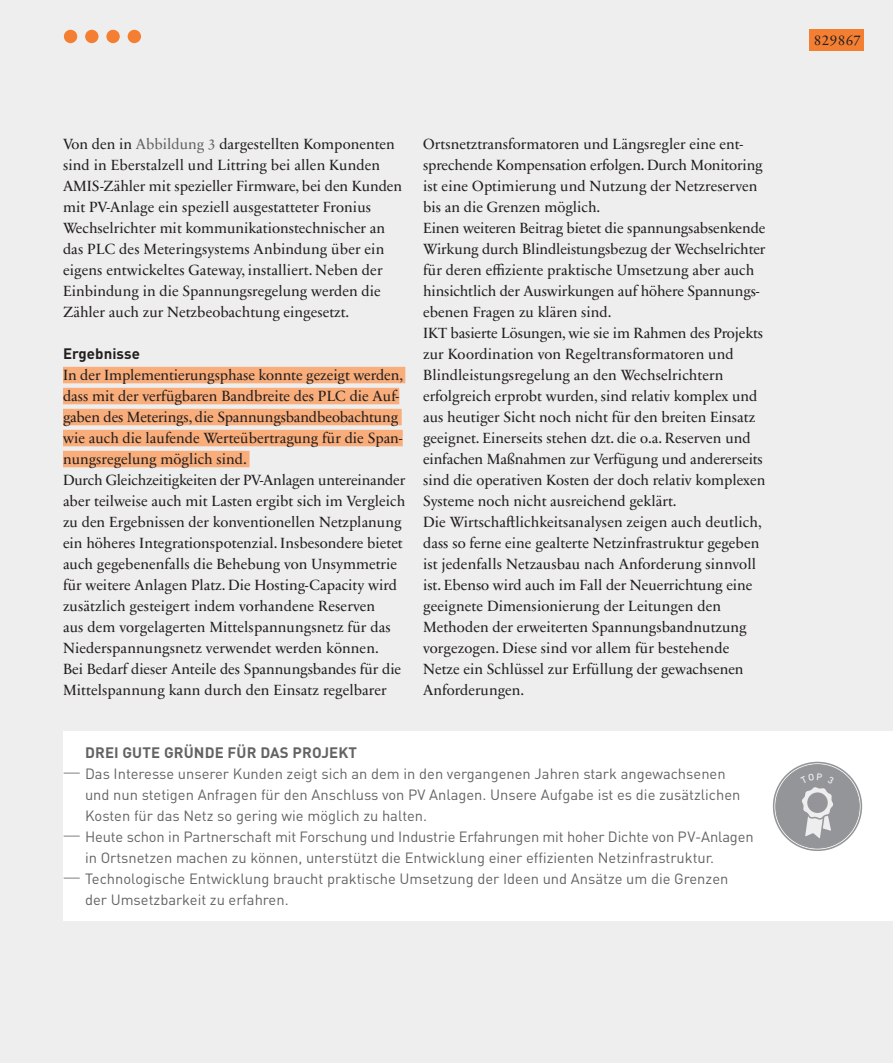
<style>
.page{position:relative;width:893px;height:1063px;background:#eeeeef}
.page>*{position:absolute;margin:0;border:0;box-sizing:border-box;transform-origin:0 0}
.Lauftext{font:15px/21px "Sabon Next LT Pro";color:#231f20}
.Überschrift_2{font:700 15px "DIN";letter-spacing:.01em;color:#636366}
.Überschrift_2-2{font:700 15px "DIN";letter-spacing:.005em;color:#231f20}
.Projektnummer{font:15px "Sabon Next LT Pro Display";letter-spacing:.03em;color:#231f20}
.Lauftext-2{font:15px "DIN";color:#636366;scale:2 1}
.Lauftext-3{font:14.7px "DIN";color:#636366}
.s1{color:#636366}
</style>
<div class="page">
<div style="left:64px;top:731px;width:829px;height:189px;background:#fff"></div>
<div style="left:776px;top:765px;width:83px;height:83px;background:#939598;border-radius:50%"></div>
<div style="left:773px;top:762px;width:89px;height:89px;border:2px solid #939598;border-radius:50%"></div>
<div style="left:810px;top:30px;width:54px;height:21px;background:#f47f32"></div>
<div style="left:64px;top:30px;width:13px;height:13px;background:#f47f32;border-radius:50%"></div>
<div style="left:85px;top:30px;width:14px;height:13px;background:#f47f32;border-radius:50%"></div>
<div style="left:106px;top:30px;width:14px;height:13px;background:#f47f32;border-radius:50%"></div>
<div style="left:128px;top:30px;width:13px;height:13px;background:#f47f32;border-radius:50%"></div>
<div style="left:63px;top:367px;width:342px;height:16px;background:#f9ad7a"></div>
<div style="left:63px;top:388px;width:336px;height:16px;background:#f9ad7a"></div>
<div style="left:63px;top:409px;width:339px;height:16px;background:#f9ad7a"></div>
<div style="left:63px;top:430px;width:340px;height:16px;background:#f9ad7a"></div>
<div style="left:63px;top:451px;width:187px;height:16px;background:#f9ad7a"></div>
<svg style="left:802px;top:787px;width:31px;height:51px"></svg>
<p class="Lauftext" style="left:63px;top:132px;width:341px">Von den in <span class="s1">Abbildung 3</span> dargestellten Komponenten sind in Eberstalzell und Littring bei allen Kunden<br>AMIS-Zähler mit spezieller Firmware, bei den Kunden</p>
<p class="Lauftext" style="left:63px;top:195px;width:324px">mit PV-Anlage ein speziell ausgestatteter Fronius Wechselrichter mit kommunikationstechnischer an das PLC des Meteringsystems Anbindung über ein eigens entwickeltes Gateway, installiert. Neben der Einbindung in die Spannungsregelung werden die Zähler auch zur Netzbeobachtung eingesetzt.</p>
<p class="Überschrift_2-2" style="left:63px;top:343px;width:78px">Ergebnisse</p>
<p class="Lauftext" style="left:63px;top:363px;width:342px">In der Implementierungsphase konnte gezeigt werden,</p>
<p class="Lauftext" style="left:63px;top:384px;width:338px">dass mit der verfügbaren Bandbreite des PLC die Auf-</p>
<p class="Lauftext" style="left:63px;top:405px;width:341px">gaben des Meterings, die Spannungsbandbeobachtung wie auch die laufende Werteübertragung für die Span&shy;nungsregelung möglich sind.</p>
<p class="Lauftext" style="left:63px;top:468px;width:344px">Durch Gleichzeitigkeiten der PV-Anlagen untereinander aber teilweise auch mit Lasten ergibt sich im Vergleich zu den Ergebnissen der konventionellen Netzplanung ein höheres Integrationspotenzial. Insbesondere bietet auch gegebenenfalls die Behebung von Unsymmetrie für weitere Anlagen Platz. Die Hosting-Capacity wird zusätzlich gesteigert indem vorhandene Reserven<br>aus dem vorgelagerten Mittelspannungsnetz für das Niederspannungsnetz verwendet werden können.</p>
<p class="Lauftext" style="left:63px;top:657px;width:340px">Bei Bedarf dieser Anteile des Spannungsbandes für die<br>Mittelspannung kann durch den Einsatz regelbarer</p>
<p class="Lauftext" style="left:423px;top:132px;width:341px">Ortsnetztransformatoren und Längsregler eine ent&shy;sprechende Kompensation erfolgen. Durch Monitoring ist eine Optimierung und Nutzung der Netzreserven bis an die Grenzen möglich.</p>
<p class="Lauftext" style="left:423px;top:216px;width:344px">Einen weiteren Beitrag bietet die spannungsabsenkende Wirkung durch Blindleistungsbezug der Wechselrichter für deren effiziente praktische Umsetzung aber auch hinsichtlich der Auswirkungen auf höhere Spannungs-</p>
<p class="Lauftext" style="left:423px;top:300px;width:190px">ebenen Fragen zu klären sind.</p>
<p class="Lauftext" style="left:423px;top:321px;width:341px">IKT basierte Lösungen, wie sie im Rahmen des Projekts</p>
<p class="Lauftext" style="left:423px;top:342px;width:344px">zur Koordination von Regeltransformatoren und Blindleistungsregelung an den Wechselrichtern erfolgreich erprobt wurden, sind relativ komplex und aus heutiger Sicht noch nicht für den breiten Einsatz geeignet. Einerseits stehen dzt. die o.a. Reserven und einfachen Maßnahmen zur Verfügung und andererseits sind die operativen Kosten der doch relativ komplexen Systeme noch nicht ausreichend geklärt.</p>
<p class="Lauftext" style="left:423px;top:510px;width:340px">Die Wirtschaftlichkeitsanalysen zeigen auch deutlich, dass so ferne eine gealterte Netzinfrastruktur gegeben ist jedenfalls Netzausbau nach Anforderung sinnvoll</p>
<p class="Lauftext" style="left:423px;top:573px;width:331px">ist. Ebenso wird auch im Fall der Neuerrichtung eine</p>
<p class="Lauftext" style="left:423px;top:594px;width:325px">geeignete Dimensionierung der Leitungen den Methoden der erweiterten Spannungsbandnutzung vorgezogen. Diese sind vor allem für bestehende Netze ein Schlüssel zur Erfüllung der gewachsenen Anforderungen.</p>
<p class="Überschrift_2" style="left:85px;top:742px;width:274px">DREI GUTE GRÜNDE FÜR DAS PROJEKT</p>
<p class="Lauftext-2" style="left:64px;top:756px;width:10px">_</p>
<p class="Lauftext-3" style="left:85px;top:764px;width:642px">Das Interesse unserer Kunden zeigt sich an dem in den vergangenen Jahren stark angewachsenen</p>
<p class="Lauftext-3" style="left:85px;top:785px;width:657px">und nun stetigen Anfragen für den Anschluss von PV Anlagen. Unsere Aufgabe ist es die zusätzlichen</p>
<p class="Lauftext-3" style="left:85px;top:806px;width:344px">Kosten für das Netz so gering wie möglich zu halten.</p>
<p class="Lauftext-2" style="left:64px;top:819px;width:10px">_</p>
<p class="Lauftext-3" style="left:85px;top:827px;width:670px">Heute schon in Partnerschaft mit Forschung und Industrie Erfahrungen mit hoher Dichte von PV-Anlagen</p>
<p class="Lauftext-3" style="left:85px;top:848px;width:631px">in Ortsnetzen machen zu können, unterstützt die Entwicklung einer effizienten Netzinfrastruktur.</p>
<p class="Lauftext-2" style="left:64px;top:861px;width:10px">_</p>
<p class="Lauftext-3" style="left:85px;top:869px;width:645px">Technologische Entwicklung braucht praktische Umsetzung der Ideen und Ansätze um die Grenzen</p>
<p class="Lauftext-3" style="left:85px;top:890px;width:205px">der Umsetzbarkeit zu erfahren.</p>
<p class="Projektnummer" style="left:814px;top:28px;width:49px">829867</p>
</div>
